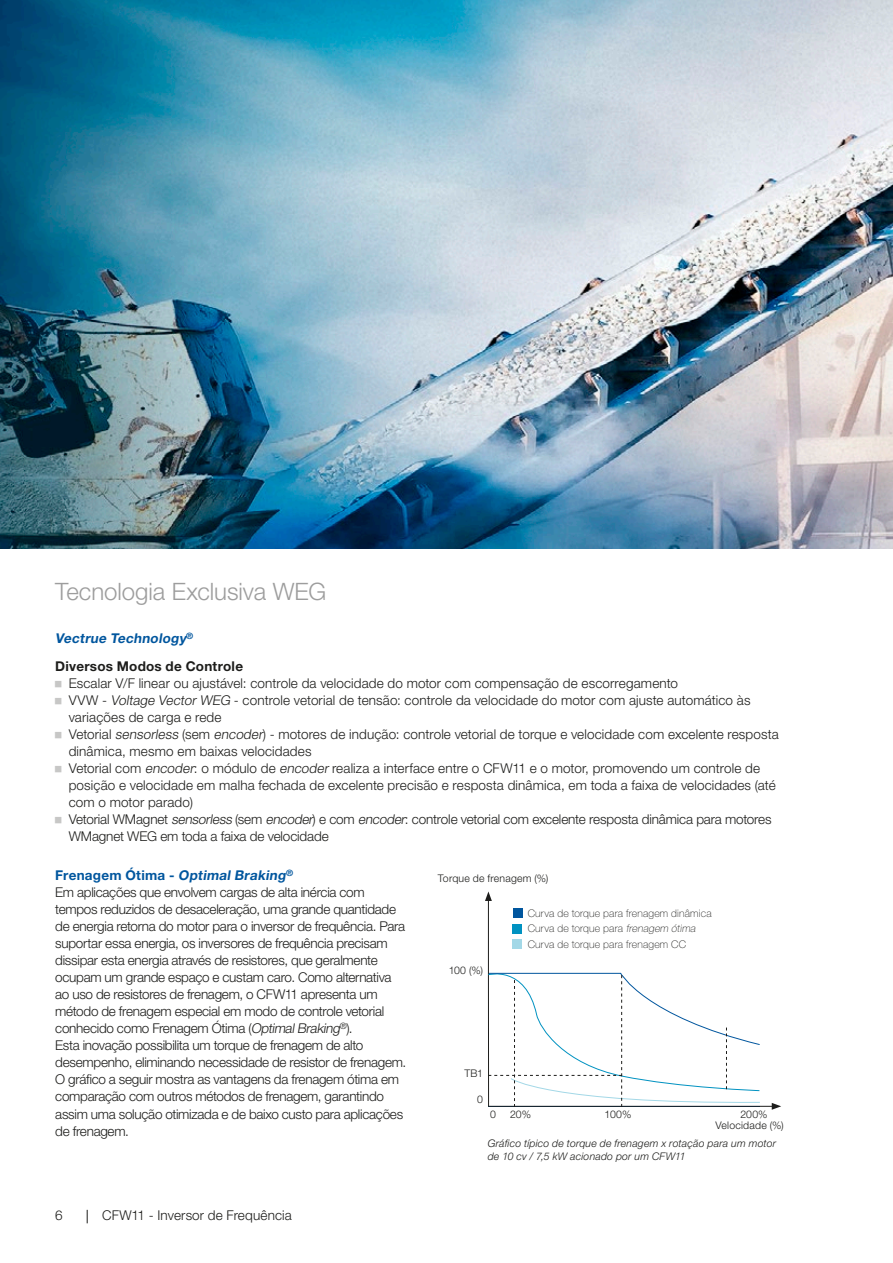
<style>
.page{position:relative;width:893px;height:1263px;background:#fff}
.page>*{position:absolute;margin:0;border:0;box-sizing:border-box;transform-origin:0 0}
.t1{font:300 24px "Helvetica Neue LT Pro";letter-spacing:-.005em;color:#9d9d9d}
.t2{font:300 13.5px/17px "Helvetica Neue LT Pro";letter-spacing:-.015em;color:#1d1d1b}
.t3{font:300 13.5px/17px "Helvetica Neue LT Pro";letter-spacing:.01em;color:#1d1d1b}
.t4{font:700 13.5px/28px "Helvetica Neue LT Pro";letter-spacing:.015em;color:#1d1d1b}
.t5{font:100 10.5px/15.6px "Helvetica Neue LT Pro";letter-spacing:.015em;color:#1d1d1b}
.t6{font:italic 300 10.5px/12.8px "Helvetica Neue LT Pro";letter-spacing:.015em;color:#1d1d1b}
.t7{font:300 10.5px/11.6px "Helvetica Neue LT Pro";letter-spacing:.02em;color:#1d1d1b}
.s1{font-style:italic;color:#00569e}
.s2{font-style:italic}
.s3{font-weight:700;color:#00569e}
.s4{font-weight:700;font-style:italic;color:#00569e}
</style>
<div class="page">
<svg style="left:87px;top:1210px;width:1px;height:13px"></svg>
<img style="left:0;top:0;width:893px;height:549px">
<hr style="left:488px;top:1106px;width:286px;height:1px;background:#1d1d1b">
<svg style="left:772px;top:1103px;width:9px;height:7px"></svg>
<svg style="left:485px;top:891px;width:276px;height:216px"></svg>
<div style="left:513px;top:909px;width:10px;height:9px;background:#00569e"></div>
<div style="left:513px;top:924px;width:9px;height:9px;background:#0092c1"></div>
<div style="left:513px;top:939px;width:9px;height:10px;background:#a3d8e7"></div>
<h1 class="t1" style="left:55px;top:576px;width:272px">Tecnologia Exclusiva WEG</h1>
<p class="t4" style="left:55px;top:624px;width:189px"><span class="s1">Vectrue Technology</span><sup>®<br></sup>Diversos Modos de Controle</p>
<p class="t3" style="left:69px;top:675px;width:712px">Escalar V/F linear ou ajustável: controle da velocidade do motor com compensação de escorregamento<br>VVW - <span class="s2">Voltage Vector WEG</span> - controle vetorial de tensão: controle da velocidade do motor com ajuste automático às variações de carga e rede<br>Vetorial <span class="s2">sensorless</span> (sem <span class="s2">encoder</span>) - motores de indução: controle vetorial de torque e velocidade com excelente resposta dinâmica, mesmo em baixas velocidades<br>Vetorial com <span class="s2">encoder</span>: o módulo de <span class="s2">encoder</span> realiza a interface entre o CFW11 e o motor, promovendo um controle de posição e velocidade em malha fechada de excelente precisão e resposta dinâmica, em toda a faixa de velocidades (até com o motor parado)<br>Vetorial WMagnet <span class="s2">sensorless</span> (sem <span class="s2">encoder</span>) e com <span class="s2">encoder</span>: controle vetorial com excelente resposta dinâmica para motores WMagnet WEG em toda a faixa de velocidade</p>
<p class="t7" style="left:438px;top:872px;width:112px">Torque de frenagem (%)</p>
<p class="t2" style="left:55px;top:867px;width:352px"><span class="s3">F re n a g e m Ó t i m a -</span> <span class="s4">Optimal Braking</span><sup>®<br></sup>Em aplicações que envolvem cargas de alta inércia com tempos reduzidos de desaceleração, uma grande quantidade de energia retorna do motor para o inversor de frequência. Para suportar essa energia, os inversores de frequência precisam dissipar esta energia através de resistores, que geralmente ocupam um grande espaço e custam caro. Como alternativa ao uso de resistores de frenagem, o CFW11 apresenta um método de frenagem especial em modo de controle vetorial conhecido como Frenagem Ótima (<span class="s2">OptimalBraking</span><sup>®</sup>).<br>Esta inovação possibilita um torque de frenagem de alto desempenho, eliminando necessidade de resistor de frenagem.<br>O gráfico a seguir mostra as vantagens da frenagem ótima em comparação com outros métodos de frenagem, garantindo assim uma solução otimizada e de baixo custo para aplicações de frenagem.</p>
<p class="t5" style="left:528px;top:905px;width:185px">Curva de torque para frenagem dinâmica<br>Curva de torque para <span class="s2">frenagem ótima<br></span>Curva de torque para frenagem CC</p>
<p class="t7" style="left:449px;top:964px;width:36px">100 (%)</p>
<p class="t7" style="left:464px;top:1067px;width:20px">TB1</p>
<p class="t7" style="left:477px;top:1093px;width:7px">0</p>
<p class="t7" style="left:490px;top:1108px;width:7px">0</p>
<p class="t7" style="left:510px;top:1108px;width:23px">20%</p>
<p class="t7" style="left:605px;top:1108px;width:28px">100%</p>
<p class="t7" style="left:716px;top:1108px;width:70px;text-indent:25px">200%<br>Velocidade (%)</p>
<p class="t6" style="left:488px;top:1137px;width:290px">Gráfico típico de torque de frenagem x rotação para um motor de 10 cv / 7,5 kW acionado por um CFW11</p>
<p class="t2" style="left:55px;top:1207px;width:9px">6</p>
<p class="t3" style="left:102px;top:1207px;width:191px">CFW11 - Inversor de Frequência</p>
</div>
